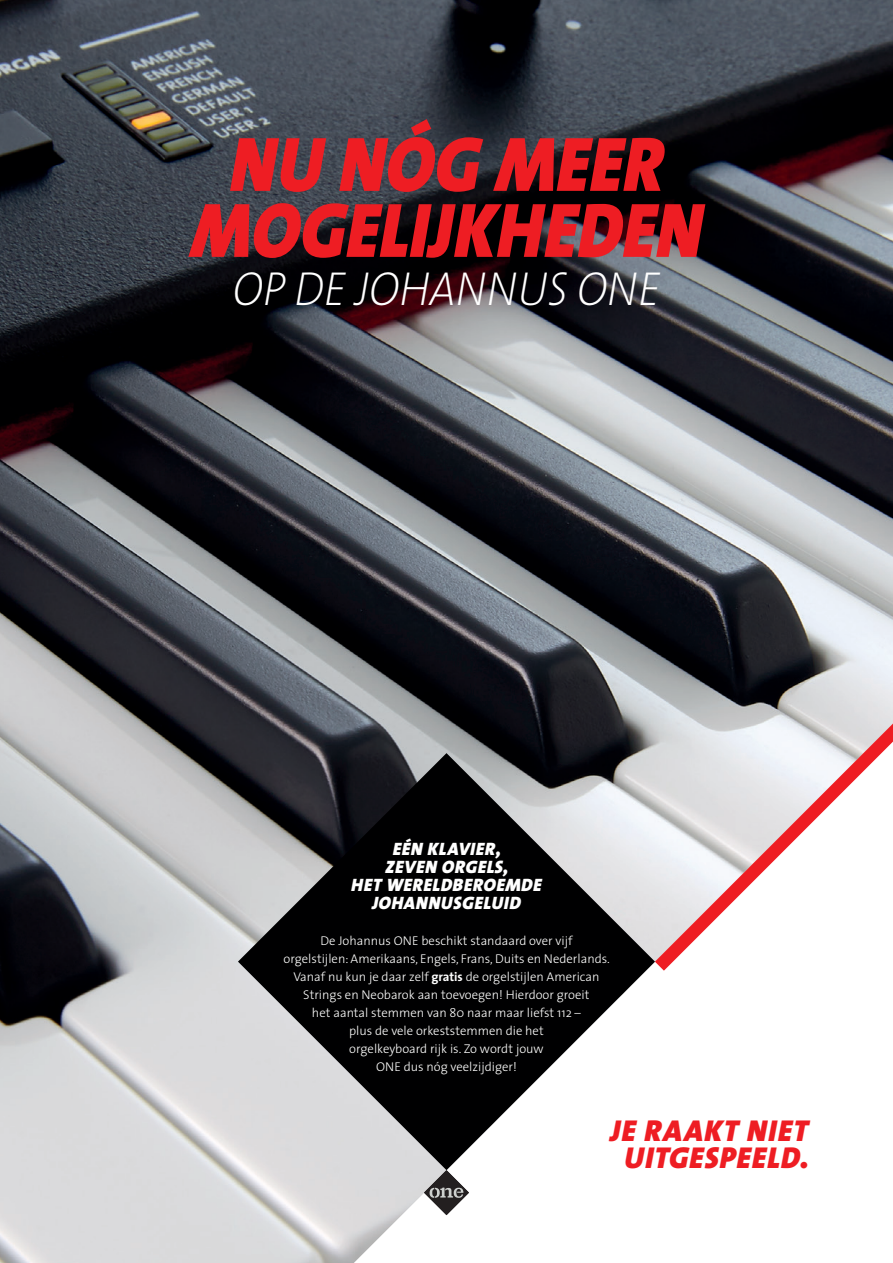
<style>
.page{position:relative;width:893px;height:1263px;background:#fff}
.page>*{position:absolute;margin:0;border:0;box-sizing:border-box;transform-origin:0 0}
.t1{font:italic 900 78px/66px "The Sans";color:#ee1d23;text-align:center;scale:.91 1}
.t2{font:italic 200 48px "The Sans";color:#fff;scale:.91 1}
.t3{font:italic 900 30.3px/27px "The Sans";letter-spacing:.03em;color:#ee1d23;text-align:center}
.t4{font:italic 900 18px/18px "The Sans";letter-spacing:.03em;color:#fff;text-align:center}
.t5{font:300 12.75px/18px "The Sans";color:#fff;text-align:center}
.s1{font-weight:700}
</style>
<div class="page">
<img style="left:0;top:0;width:893px;height:1263px">
<svg style="left:655px;top:723px;width:238px;height:248px"></svg>
<svg style="left:238px;top:753px;width:417px;height:417px;background:#5e5e60"></svg>
<svg style="left:424px;top:1170px;width:45px;height:45px"></svg>
<h1 class="t1" style="left:191px;top:130px;width:564px">NU NÓG MEER<br>MOGELIJKHEDEN</h1>
<h2 class="t2" style="left:233px;top:249px;width:471px">OP DE JOHANNUS ONE</h2>
<h3 class="t4" style="left:351px;top:840px;width:192px">EÉN KLAVIER,<br>ZEVEN ORGELS,<br>HET WERELDBEROEMDE<br>JOHANNUSGELUID</h3>
<p class="t5" style="left:284px;top:931px;width:328px">De Johannus ONE beschikt standaard over vijf<br>orgelstijlen: Amerikaans, Engels, Frans, Duits en Nederlands.<br>Vanaf nu kun je daar zelf <span class="s1">gratis</span> de orgelstijlen American Strings en Neobarok aan toevoegen! Hierdoor groeit<br>het aantal stemmen van 80 naar maar liefst 112 –<br>plus de vele orkeststemmen die het<br>orgelkeyboard rijk is. Zo wordt jouw<br>ONE dus nóg veelzijdiger!</p>
<h3 class="t3" style="left:610px;top:1117px;width:201px">JE RAAKT NIET<br>UITGESPEELD.</h3>
</div>
